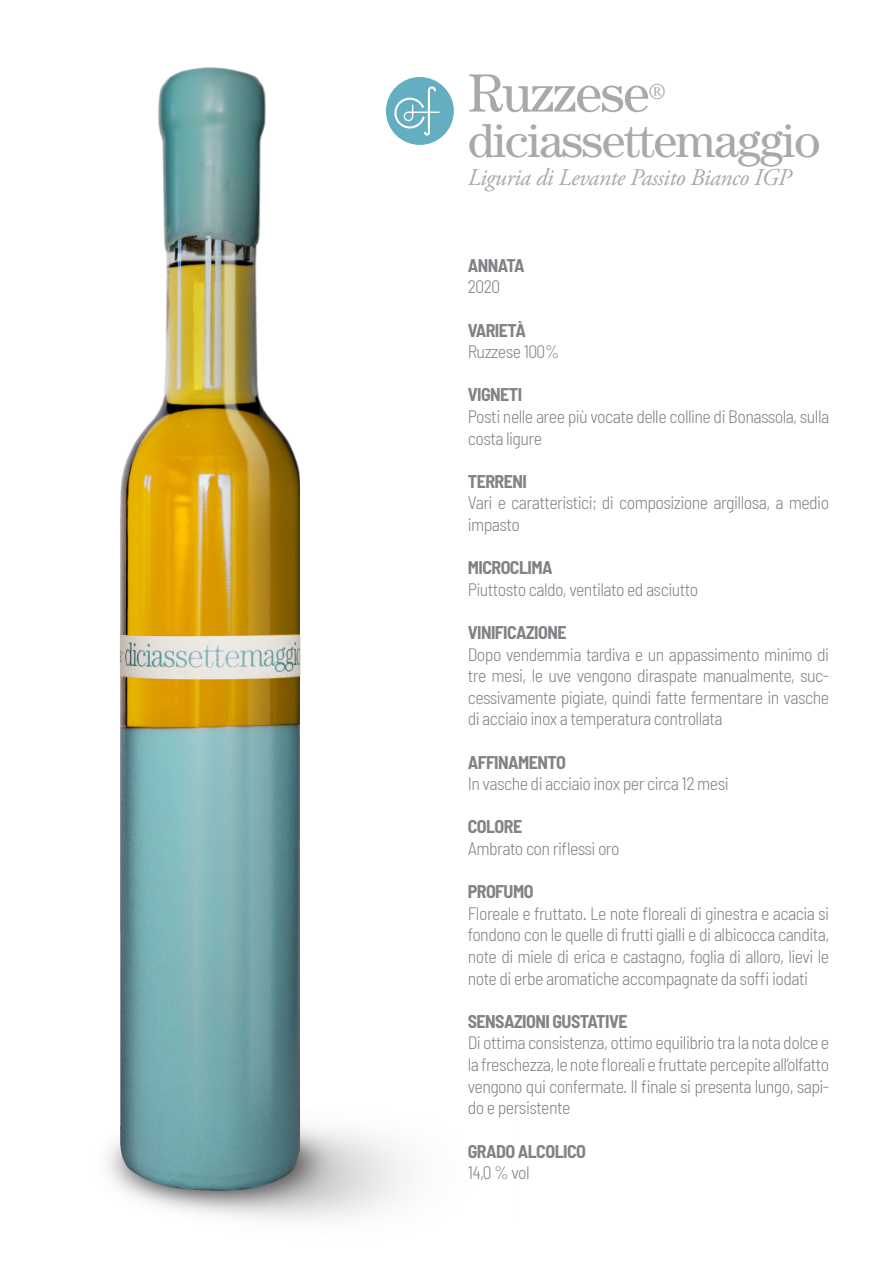
<style>
.page{position:relative;width:893px;height:1263px;background:#fff}
.page>*{position:absolute;margin:0;border:0;box-sizing:border-box;transform-origin:0 0}
.t1{font:54px "Century Std";letter-spacing:-.03em;color:#a8a9ad}
.t2{font:48px "Century Std";letter-spacing:-.03em;color:#a8a9ad}
.t3{font:italic 24px "Adobe Garamond Pro";letter-spacing:-.02em;color:#a8a9ad}
.t4{font:21.9px "Century Std";color:#a8a9ad}
.t5{font:300 semi-condensed 18px/21.6px "Barlow";letter-spacing:-.03em;color:#808285;text-align:justify}
.t6{font:700 semi-condensed 18px "Barlow";letter-spacing:-.03em;color:#808285}
</style>
<div class="page">
<img style="left:107px;top:67px;width:347px;height:1153px">
<div style="left:386px;top:77px;width:68px;height:68px;background:#63aec1;border-radius:50%"></div>
<svg style="left:394px;top:86px;width:46px;height:50px"></svg>
<p class="t1" style="left:468px;top:62px;width:184px">Ruzzese</p>
<p class="t4" style="left:648px;top:79px;width:19px">®</p>
<p class="t2" style="left:468px;top:112px;width:354px">diciassettemaggio</p>
<p class="t3" style="left:468px;top:163px;width:325px">Liguria di Levante Passito Bianco IGP</p>
<p class="t6" style="left:468px;top:254px;width:59px">ANNATA</p>
<p class="t5" style="left:468px;top:276px;width:34px">2020</p>
<p class="t6" style="left:468px;top:319px;width:60px">VARIETÀ</p>
<p class="t5" style="left:468px;top:340px;width:93px">Ruzzese 100%</p>
<p class="t6" style="left:468px;top:384px;width:56px">VIGNETI</p>
<p class="t5" style="left:468px;top:405px;width:363px">Posti nelle aree più vocate delle colline di Bonassola, sulla costa ligure</p>
<p class="t6" style="left:468px;top:470px;width:61px">TERRENI</p>
<p class="t5" style="left:468px;top:492px;width:363px">Vari e caratteristici; di composizione argillosa, a medio impasto</p>
<p class="t6" style="left:468px;top:557px;width:86px">MICROCLIMA</p>
<p class="t5" style="left:468px;top:578px;width:232px">Piuttosto caldo, ventilato ed asciutto</p>
<p class="t6" style="left:468px;top:621px;width:100px">VINIFICAZIONE</p>
<p class="t5" style="left:468px;top:643px;width:363px">Dopo vendemmia tardiva e un appassimento minimo di tre mesi, le uve vengono diraspate manualmente, suc&shy;cessivamente pigiate, quindi fatte fermentare in vasche di acciaio inox a temperatura controllata</p>
<p class="t6" style="left:468px;top:751px;width:100px">AFFINAMENTO</p>
<p class="t5" style="left:468px;top:772px;width:262px">In vasche di acciaio inox per circa 12 mesi</p>
<p class="t6" style="left:468px;top:816px;width:56px">COLORE</p>
<p class="t5" style="left:468px;top:837px;width:153px">Ambrato con riflessi oro</p>
<p class="t6" style="left:468px;top:881px;width:67px">PROFUMO</p>
<p class="t5" style="left:468px;top:902px;width:363px">Floreale e fruttato. Le note floreali di ginestra e acacia si fondono con le quelle di frutti gialli e di albicocca candita, note di miele di erica e castagno, foglia di alloro, lievi le note di erbe aromatiche accompagnate da soffi iodati</p>
<p class="t6" style="left:468px;top:1010px;width:161px">SENSAZIONI GUSTATIVE</p>
<p class="t5" style="left:468px;top:1032px;width:363px">Di ottima consistenza, ottimo equilibrio tra la nota dolce e la freschezza, le note floreali e fruttate percepite all’olfatto vengono qui confermate. Il finale si presenta lungo, sapi&shy;do e persistente</p>
<p class="t6" style="left:468px;top:1140px;width:120px">GRADO ALCOLICO</p>
<p class="t5" style="left:468px;top:1161px;width:64px">14,0 % vol</p>
</div>
